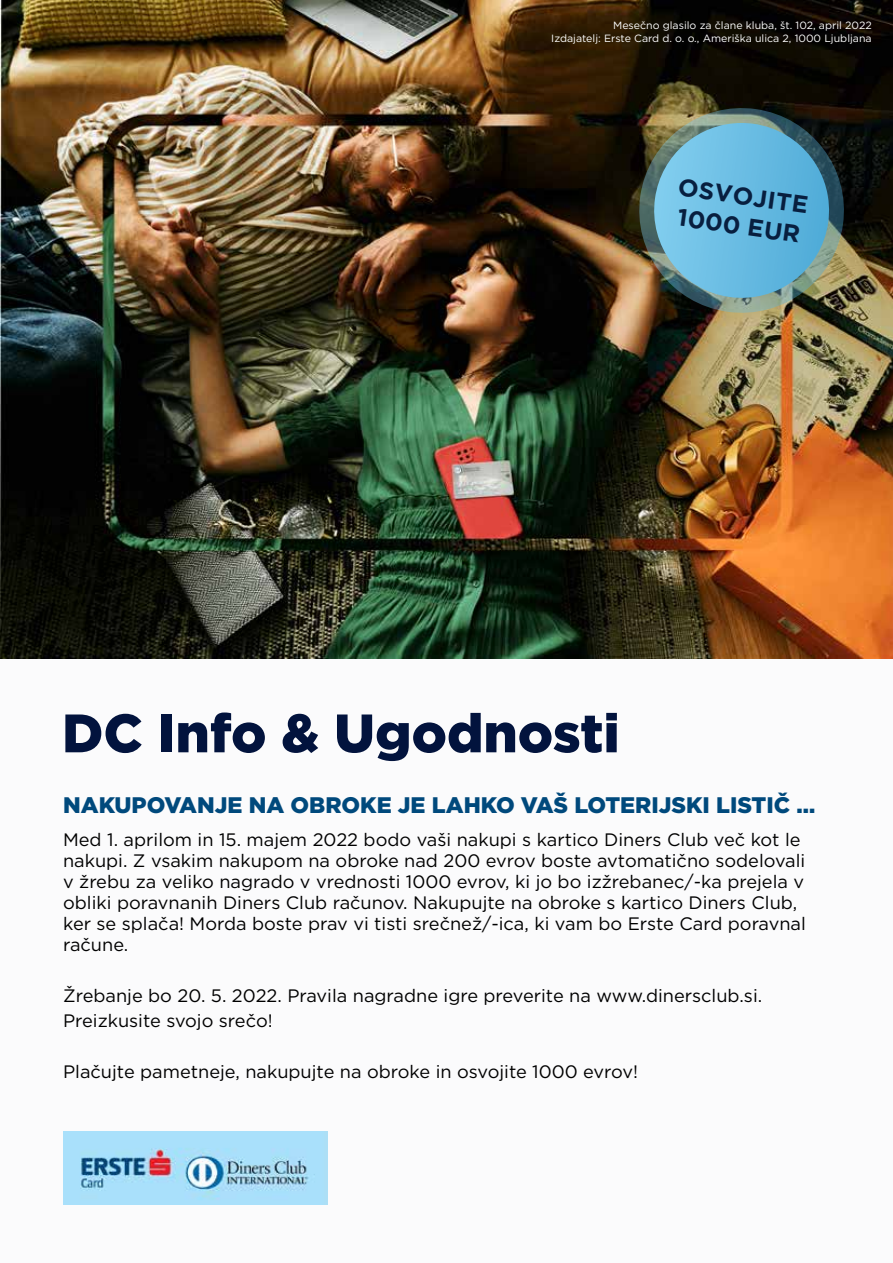
<style>
.page{position:relative;width:893px;height:1263px;background:#fbfbfc}
.page>*{position:absolute;margin:0;border:0;box-sizing:border-box;transform-origin:0 0}
.t1{font:900 54px "Gotham";color:#02133d}
.t2{font:700 24px/30px "Gotham";color:#081f3f}
.t3{font:900 22.5px "Gotham";color:#00497c}
.t4{font:18px/21px "Gotham";color:#000}
.t5{font:10.5px/13.5px "Gotham";color:#fff;text-align:right}
</style>
<div class="page">
<img style="left:0;top:0;width:893px;height:659px">
<img style="left:632px;top:101px;width:219px;height:219px">
<svg style="left:648px;top:123px;width:187px;height:181px;background:#64a4bb"></svg>
<img style="left:64px;top:1131px;width:263px;height:73px">
<p class="t5" style="left:551px;top:18px;width:322px">Mesečno glasilo za člane kluba, št. 102, april 2022<br>Izdajatelj: Erste Card d. o. o., Ameriška ulica 2, 1000 Ljubljana</p>
<h2 class="t2" style="left:680px;top:171px;width:133px;rotate:8deg">OSVOJITE<br>1000 EUR</h2>
<h1 class="t1" style="left:62px;top:696px;width:559px">DC Info &amp; Ugodnosti</h1>
<p class="t3" style="left:63px;top:789px;width:754px">NAKUPOVANJE NA OBROKE JE LAHKO VAŠ LOTERIJSKI LISTIČ …</p>
<p class="t4" style="left:63px;top:829px;width:744px">Med 1. aprilom in 15. majem 2022 bodo vaši nakupi s kartico Diners Club več kot le nakupi. Z vsakim nakupom na obroke nad 200 evrov boste avtomatično sodelovali v žrebu za veliko nagrado v vrednosti 1000 evrov, ki jo bo izžrebanec/-ka prejela v obliki poravnanih Diners Club računov. Nakupujte na obroke s kartico Diners Club, ker se splača! Morda boste prav vi tisti srečnež/-ica, ki vam bo Erste Card poravnal račune.</p>
<p class="t4" style="left:63px;top:983px;width:701px;line-height:25.2px">Žrebanje bo 20. 5. 2022. Pravila nagradne igre preverite na www.dinersclub.si.<br>Preizkusite svojo srečo!</p>
<p class="t4" style="left:63px;top:1060px;width:576px">Plačujte pametneje, nakupujte na obroke in osvojite 1000 evrov!</p>
</div>
